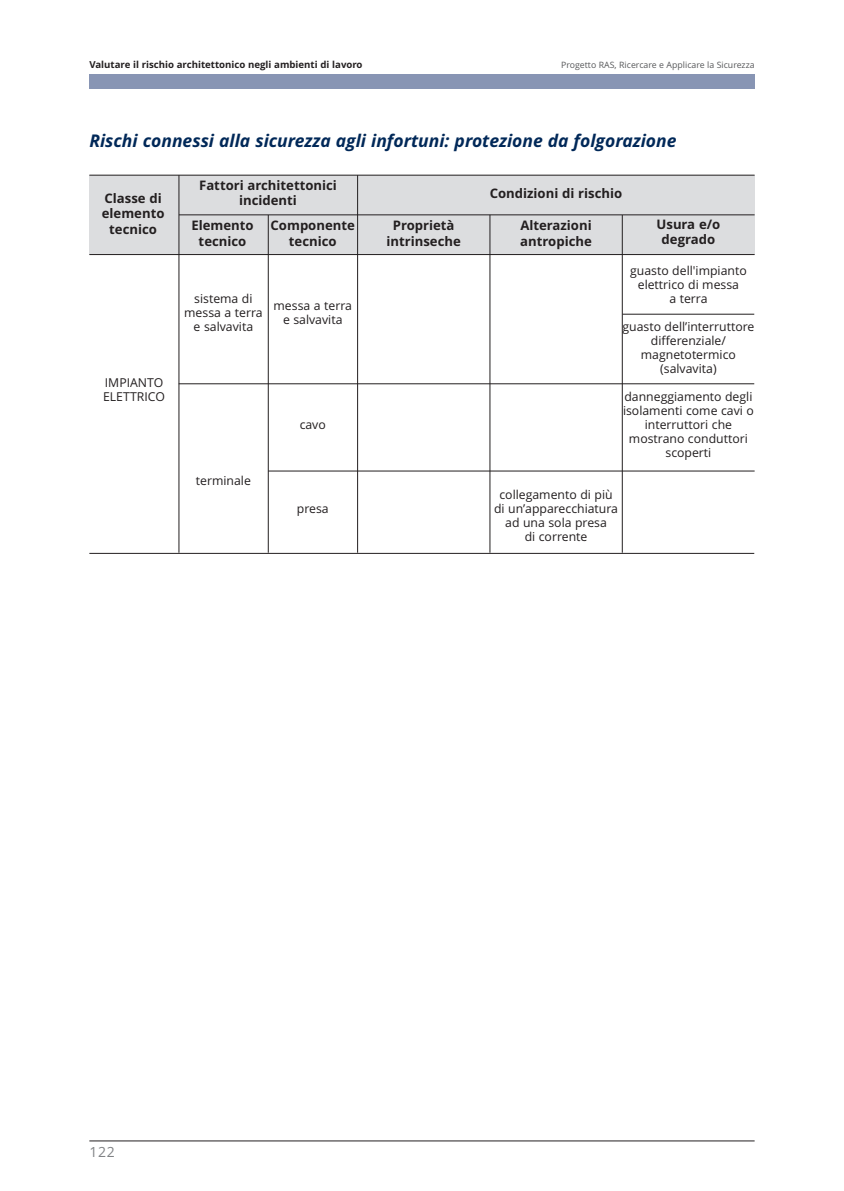
<style>
.page{position:relative;width:844px;height:1191px;background:#fff}
.page>*{position:absolute;margin:0;border:0;box-sizing:border-box;transform-origin:0 0}
.t1{font:italic 700 17.5px "Open Sans";color:#002858}
.t2{font:14px "Open Sans";color:#808285}
.t3{font:700 13.12px/15.8px "Open Sans";color:#231f20;text-align:center}
.t4{font:12.25px/14px "Open Sans";color:#231f20;text-align:center}
.t5{font:700 9.62px "Open Sans";color:#231f20}
.t6{font:8.75px "Open Sans";color:#57585a}
</style>
<div class="page">
<hr style="left:89px;top:1140px;width:665px;height:1px;background:#231f20">
<div style="left:89px;top:74px;width:665px;height:15px;background:#8895b4"></div>
<div style="left:89px;top:175px;width:665px;height:79px;background:#dcdddf"></div>
<hr style="left:179px;top:214px;width:575px;height:1px;background:#231f20">
<hr style="left:89px;top:254px;width:665px;height:1px;background:#231f20">
<hr style="left:89px;top:175px;width:665px;height:1px;background:#231f20">
<hr style="left:179px;top:175px;width:1px;height:378px;background:#231f20">
<hr style="left:357px;top:175px;width:1px;height:378px;background:#231f20">
<hr style="left:89px;top:553px;width:665px;height:1px;background:#231f20">
<hr style="left:268px;top:215px;width:1px;height:338px;background:#231f20">
<hr style="left:489px;top:215px;width:1px;height:338px;background:#231f20">
<hr style="left:621px;top:215px;width:1px;height:338px;background:#231f20">
<hr style="left:179px;top:383px;width:575px;height:1px;background:#231f20">
<hr style="left:622px;top:314px;width:132px;height:1px;background:#231f20">
<hr style="left:268px;top:471px;width:486px;height:1px;background:#231f20">
<p class="t5" style="left:89px;top:61px;width:275px">Valutare il rischio architettonico negli ambienti di lavoro</p>
<p class="t6" style="left:561px;top:62px;width:195px">Progetto RAS, Ricercare e Applicare la Sicurezza</p>
<h1 class="t1" style="left:89px;top:134px;width:588px">Rischi connessi alla sicurezza agli infortuni: protezione da folgorazione</h1>
<p class="t3" style="left:102px;top:191px;width:64px">Classe di elemento tecnico</p>
<p class="t4" style="left:103px;top:376px;width:63px;text-align:left">IMPIANTO<br>ELETTRICO</p>
<p class="t3" style="left:199px;top:178px;width:139px">Fattori architettonici incidenti</p>
<p class="t3" style="left:191px;top:219px;width:64px">Elemento tecnico</p>
<p class="t3" style="left:270px;top:219px;width:86px">Componente tecnico</p>
<p class="t4" style="left:184px;top:292px;width:80px">sistema di messa a terra e salvavita</p>
<p class="t4" style="left:273px;top:299px;width:80px">messa a terra e salvavita</p>
<p class="t4" style="left:196px;top:474px;width:56px">terminale</p>
<p class="t4" style="left:299px;top:418px;width:28px">cavo</p>
<p class="t4" style="left:297px;top:502px;width:33px">presa</p>
<p class="t3" style="left:489px;top:187px;width:134px">Condizioni di rischio</p>
<p class="t3" style="left:386px;top:219px;width:76px">Proprietà intrinseche</p>
<p class="t3" style="left:520px;top:219px;width:73px;text-align:left">Alterazioni antropiche</p>
<p class="t3" style="left:656px;top:217px;width:65px">Usura e/o degrado</p>
<p class="t4" style="left:630px;top:264px;width:118px">guasto dell'impianto elettrico di messa<br>a terra</p>
<p class="t4" style="left:622px;top:320px;width:133px">guasto dell’interruttore differenziale/ magnetotermico (salvavita)</p>
<p class="t4" style="left:623px;top:390px;width:132px">danneggiamento degli isolamenti come cavi o interruttori che mostrano conduttori scoperti</p>
<p class="t4" style="left:494px;top:488px;width:125px">collegamento di più di un’apparecchiatura ad una sola presa<br>di corrente</p>
<p class="t2" style="left:89px;top:1146px;width:27px">122</p>
</div>
